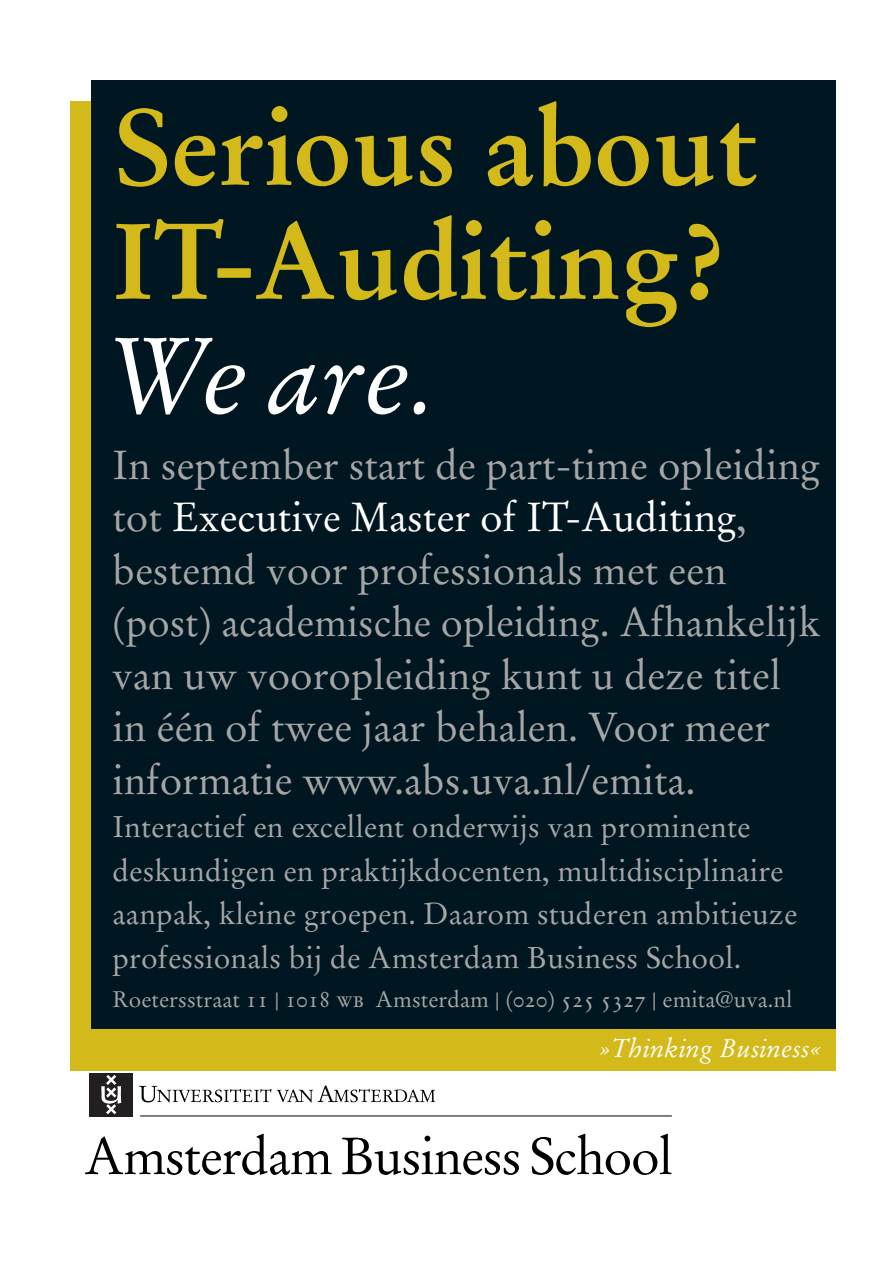
<style>
.page{position:relative;width:893px;height:1263px;background:#fff}
.page>*{position:absolute;margin:0;border:0;box-sizing:border-box;transform-origin:0 0}
.t1{font:106.5px/114px "Stempel Garamond Bold+PMQMAV";letter-spacing:-.005em;color:#d3b919}
.t2{font:106.5px "Stempel Garamond Italic+CDQEMK";color:#fff}
.t3{font:40.5px/52.5px "Stempel Garamond Roman+AJZUOQ";color:#a6a6a6}
.t4{font:30px/43.5px "Stempel Garamond Roman+AJZUOQ";letter-spacing:.005em;color:#a6a6a6}
.t5{font:25.5px "Stempel Garamond Italic+CDQEMK";letter-spacing:.005em;color:#fff}
.t6{font:22.5px "Stempel Garamond Roman+AJZUOQ";letter-spacing:.005em;color:#a6a6a6}
.s1{color:#fff}
.s2{font-family:"Stempel Garamond Roman SC+FKFTEF"}
</style>
<div class="page">
<div style="left:70px;top:101px;width:765px;height:970px;background:#d3b919"></div>
<div style="left:91px;top:80px;width:744px;height:948px;background:#001722"></div>
<hr style="left:140px;top:1116px;width:532px;height:1px;background:#000">
<svg style="left:85px;top:1134px;width:247px;height:41px"></svg>
<svg style="left:342px;top:1135px;width:177px;height:40px"></svg>
<svg style="left:532px;top:1134px;width:139px;height:41px"></svg>
<div style="left:90px;top:1073px;width:43px;height:43px;background:#231f20"></div>
<svg style="left:101px;top:1075px;width:20px;height:39px"></svg>
<svg style="left:139px;top:1086px;width:132px;height:16px"></svg>
<svg style="left:277px;top:1085px;width:158px;height:17px"></svg>
<h1 class="t1" style="left:112px;top:100px;width:647px">Serious about<br>IT-Auditing?</h1>
<h1 class="t2" style="left:106px;top:313px;width:334px">We are.</h1>
<p class="t3" style="left:112px;top:442px;width:709px">In september start de part-time opleiding tot <span class="s1">Executive Master of IT-Auditing</span>, bestemd voor professionals met een (post) academische opleiding. Afhankelijk van uw vooropleiding kunt u deze titel in één of twee jaar behalen. Voor meer informatie www.abs.uva.nl/emita.</p>
<p class="t4" style="left:112px;top:808px;width:686px">Interactief en excellent onderwijs van prominente deskundigen en praktijkdocenten, multidisciplinaire aanpak, kleine groepen. Daarom studeren ambitieuze professionals bij de Amsterdam Business School.</p>
<p class="t6" style="left:112px;top:989px;width:681px">Roetersstraat <span class="s2">11</span> | <span class="s2">1018 wb</span> Amsterdam | (<span class="s2">020) 525 5327</span> | emita@uva.nl</p>
<p class="t5" style="left:598px;top:1033px;width:226px">»Thinking Business«</p>
</div>
